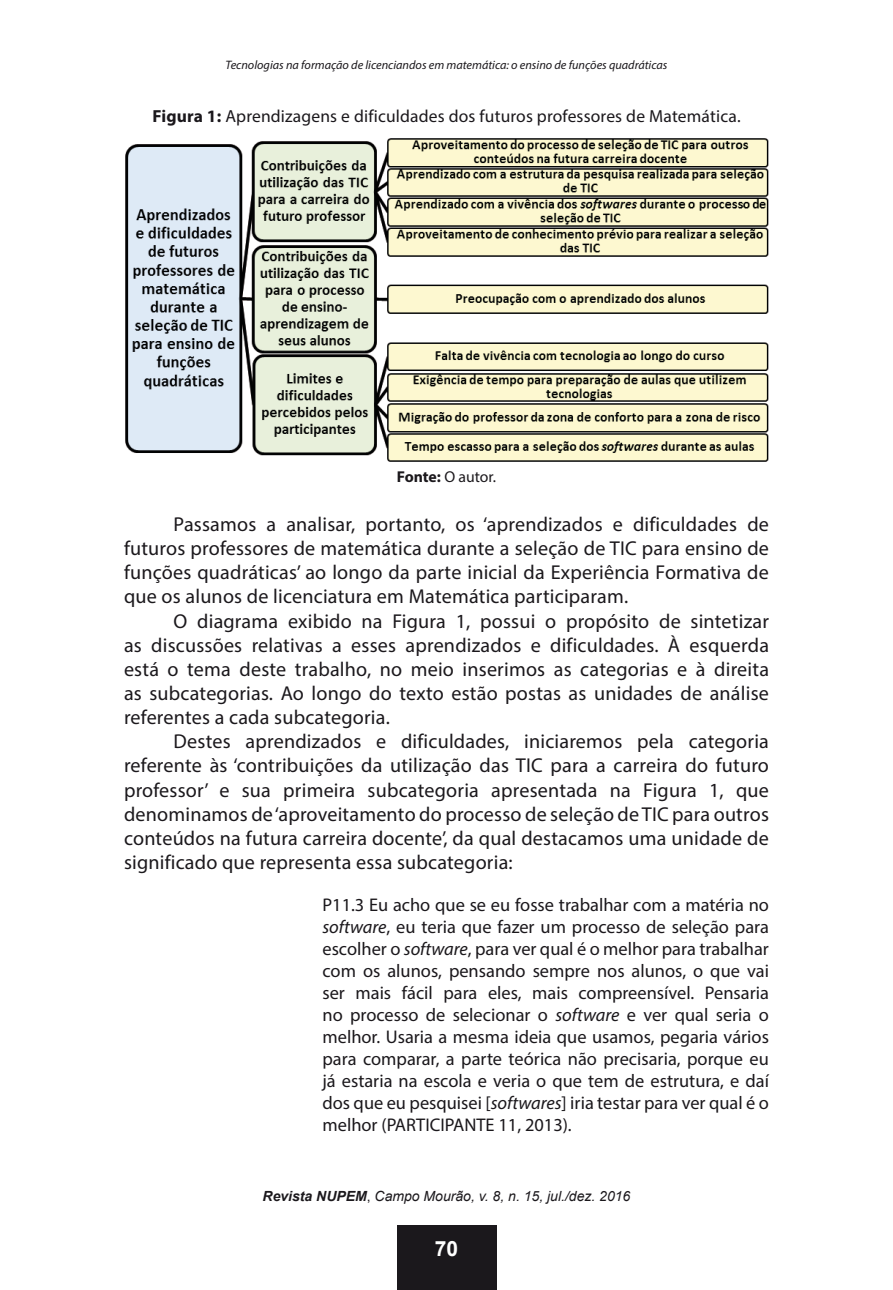
<style>
.page{position:relative;width:893px;height:1290px;background:#fff}
.page>*{position:absolute;margin:0;border:0;box-sizing:border-box;transform-origin:0 0}
.t1{font:700 21px "Arial";color:#fff}
.t2{font:20.12px/24.2px "Myriad Pro";letter-spacing:.01em;color:#1b181c;text-align:justify}
.t3{font:18.38px/22.1px "Myriad Pro";color:#1b181c;text-align:justify}
.t4{font:17.5px "Myriad Pro";letter-spacing:.01em;color:#1b181c}
.t5{font:15.75px "Myriad Pro";color:#1b181c}
.t6{font:italic 14px "Arial";color:#1b181c}
.t7{font:italic 12.25px "Myriad Pro";color:#1b181c}
.s1{font-weight:700}
.s2{font-style:italic}
.s3{font-style:normal}
</style>
<div class="page">
<div style="left:397px;top:1225px;width:99px;height:65px;background:#1b181c"></div>
<img style="left:125px;top:138px;width:644px;height:324px">
<p class="t7" style="left:226px;top:57px;width:443px">Tecnologias na formação de licenciandos em matemática: o ensino de funções quadráticas</p>
<p class="t4" style="left:152px;top:106px;width:590px"><span class="s1">Figura 1:</span> Aprendizagens e dificuldades dos futuros professores de Matemática.</p>
<p class="t5" style="left:397px;top:467px;width:101px"><span class="s1">Fonte:</span> O autor.</p>
<p class="t2" style="left:124px;top:512px;width:646px;text-indent:50px">Passamos a analisar, portanto, os ‘aprendizados e dificuldades de futuros professores de matemática durante a seleção de TIC para ensino de funções quadráticas’ ao longo da parte inicial da Experiência Formativa de que os alunos de licenciatura em Matemática participaram.</p>
<p class="t2" style="left:124px;top:608px;width:646px;text-indent:50px">O diagrama exibido na Figura 1, possui o propósito de sintetizar as discussões relativas a esses aprendizados e dificuldades. À esquerda está o tema deste trabalho, no meio inserimos as categorias e à direita as subcategorias. Ao longo do texto estão postas as unidades de análise referentes a cada subcategoria.</p>
<p class="t2" style="left:124px;top:729px;width:646px;text-indent:50px">Destes aprendizados e dificuldades, iniciaremos pela categoria referente às ‘contribuições da utilização das TIC para a carreira do futuro professor’ e sua primeira subcategoria apresentada na Figura 1, que denominamos de ‘aproveitamento do processo de seleção de TIC para outros conteúdos na futura carreira docente’, da qual destacamos uma unidade de significado que representa essa subcategoria:</p>
<p class="t3" style="left:322px;top:893px;width:448px">P11.3 Eu acho que se eu fosse trabalhar com a matéria no <span class="s2">software</span>, eu teria que fazer um processo de seleção para escolher o <span class="s2">software</span>, para ver qual é o melhor para trabalhar com os alunos, pensando sempre nos alunos, o que vai ser mais fácil para eles, mais compreensível. Pensaria no processo de selecionar o <span class="s2">software</span> e ver qual seria o melhor. Usaria a mesma ideia que usamos, pegaria vários para comparar, a parte teórica não precisaria, porque eu já estaria na escola e veria o que tem de estrutura, e daí dos que eu pesquisei [<span class="s2">softwares</span>] iria testar para ver qual é o melhor (PARTICIPANTE 11, 2013).</p>
<p class="t6" style="left:263px;top:1187px;width:369px"><span class="s1">Revista NUPEM</span><span class="s3">,</span> Campo Mourão, v. 8, n. 15, jul./dez. 2016</p>
<p class="t1" style="left:435px;top:1234px;width:25px">70</p>
</div>
